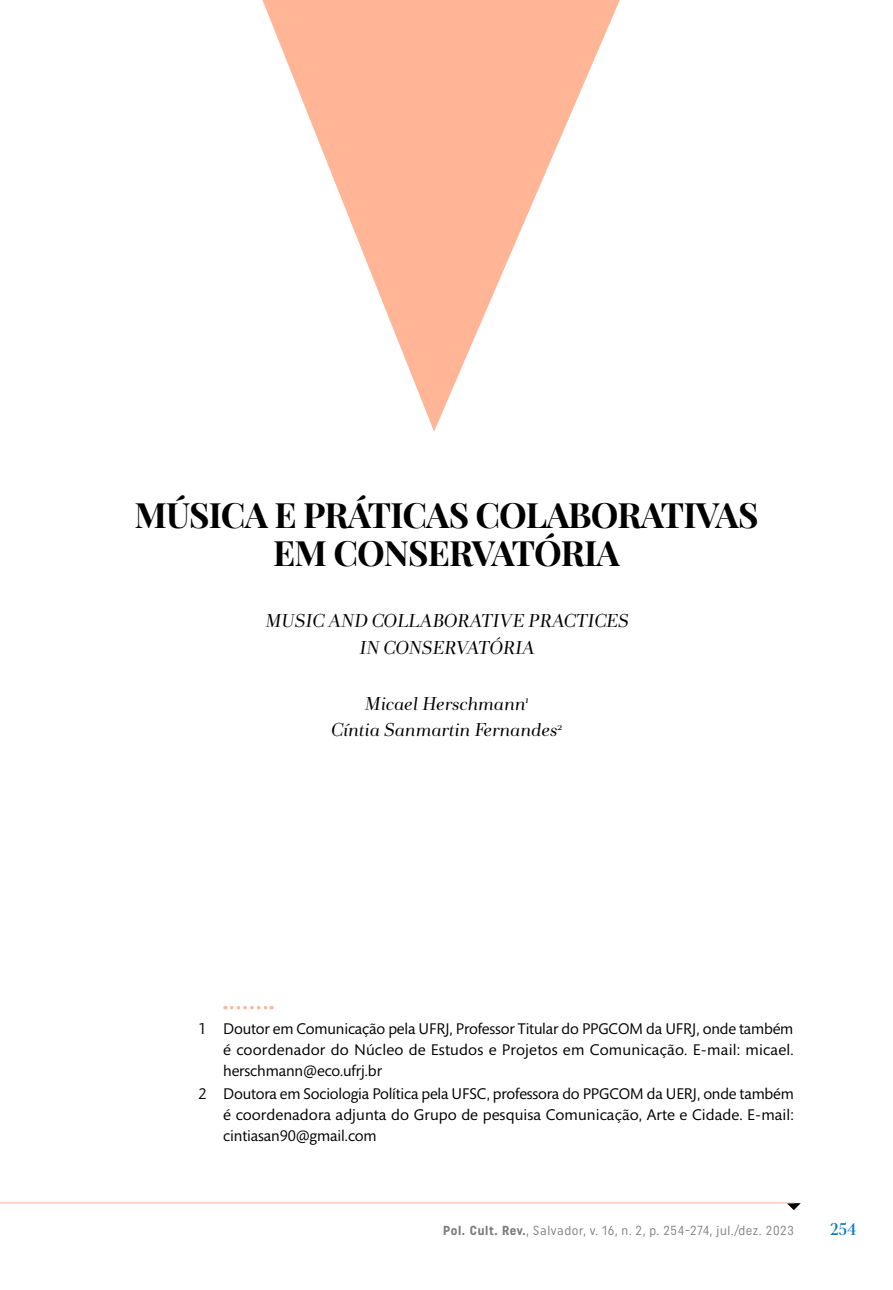
<style>
.page{position:relative;width:893px;height:1290px;background:#fff}
.page>*{position:absolute;margin:0;border:0;box-sizing:border-box;transform-origin:0 0}
.t1{font:700 35px/38.5px "Playfair Display";letter-spacing:-.025em;color:#000;text-align:center}
.t2{font:italic 19.25px/26.2px "Andrade";letter-spacing:-.015em;color:#000;text-align:center}
.t3{font:700 17.5px "Andrade Pro";color:#0c7ac7}
.t4{font:15.75px/21px "Mundo Sans Std";letter-spacing:.005em;color:#000;text-align:justify}
.t5{font:13.12px "Uniform Condensed";letter-spacing:.05em;color:#7c7b7b}
.s1{font-weight:700}
</style>
<div class="page">
<svg style="left:262px;top:0;width:358px;height:432px"></svg>
<svg style="left:787px;top:1203px;width:14px;height:7px"></svg>
<hr style="left:0;top:1202px;width:794px;height:1px;background:#ffb596">
<svg style="left:232px;top:1006px;width:40px;height:3px"></svg>
<h1 class="t1" style="left:134px;top:495px;width:625px">MÚSICA E PRÁTICAS COLABORATIVAS<br>EM CONSERVATÓRIA</h1>
<p class="t2" style="left:265px;top:609px;width:365px">MUSIC AND COLLABORATIVE PRACTICES<br>IN CONSERVATÓRIA</p>
<p class="t2" style="left:331px;top:691px;width:233px">Micael Herschmann<sup>1<br></sup>Cíntia Sanmartin Fernandes<sup>2</sup></p>
<p class="t4" style="left:223px;top:1018px;width:572px;text-indent:-25px">1 Doutor em Comunicação pela UFRJ, Professor Titular do PPGCOM da UFRJ, onde também é coordenador do Núcleo de Estudos e Projetos em Comunicação. E-mail: micael. herschmann@eco.ufrj.br</p>
<p class="t4" style="left:223px;top:1084px;width:572px;text-indent:-25px">2 Doutora em Sociologia Política pela UFSC, professora do PPGCOM da UERJ, onde também é coordenadora adjunta do Grupo de pesquisa Comunicação, Arte e Cidade. E-mail: cintiasan90@gmail.com</p>
<p class="t5" style="left:443px;top:1223px;width:352px"><span class="s1">Pol. Cult. Rev.</span>, Salvador, v. 16, n. 2, p. 254-274, jul./dez. 2023</p>
<p class="t3" style="left:830px;top:1218px;width:29px">254</p>
</div>
